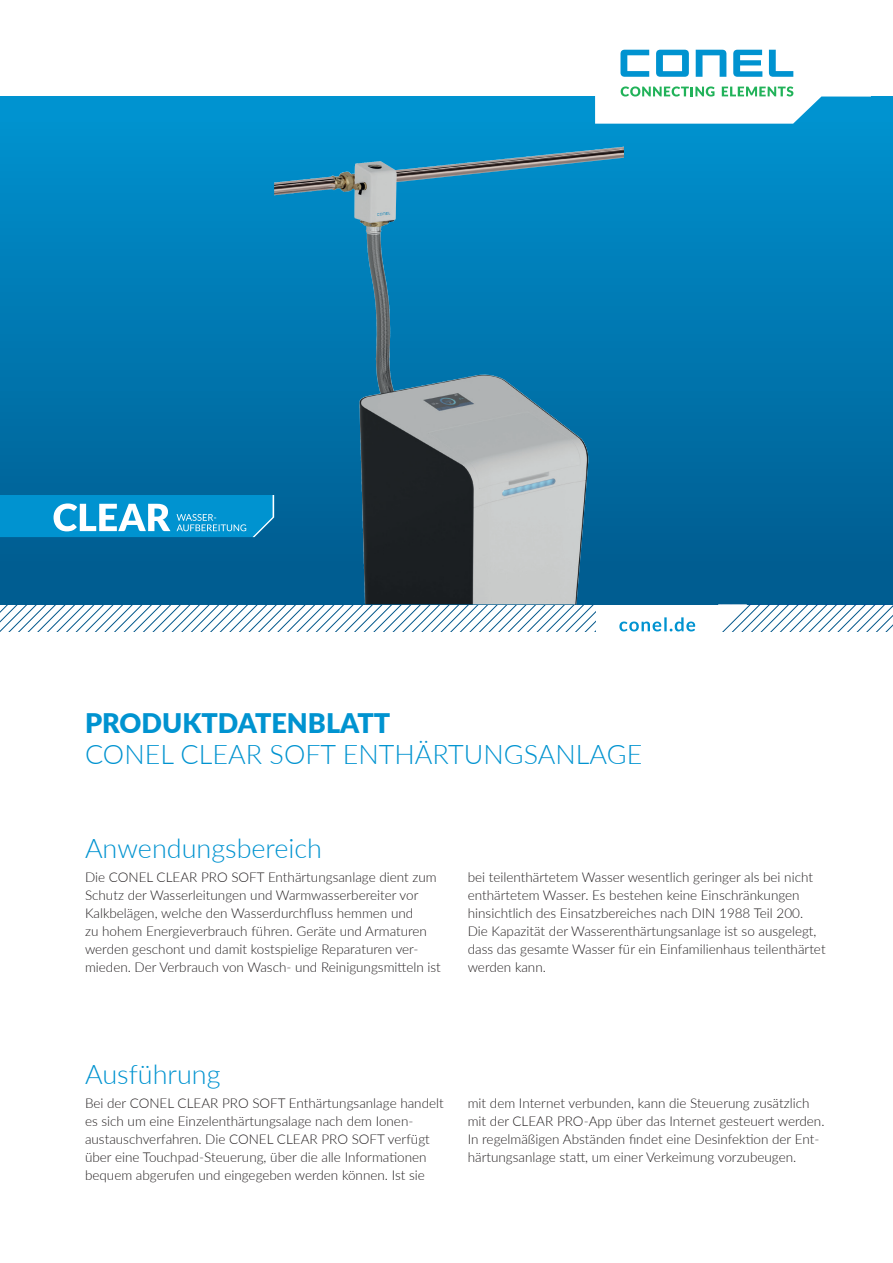
<style>
.page{position:relative;width:893px;height:1263px;background:#fff}
.page>*{position:absolute;margin:0;border:0;box-sizing:border-box;transform-origin:0 0}
.t1{font:300 27px "Lato";color:#0093d0}
.t2{font:900 27px "Lato";color:#0093d0}
.t3{font:300 13.5px/18px "Lato";color:#231f20}
</style>
<div class="page">
<svg style="left:0;top:97px;width:893px;height:507px;background:#0f79ab"></svg>
<svg style="left:718px;top:604px;width:175px;height:27px"></svg>
<svg style="left:619px;top:617px;width:76px;height:14px"></svg>
<svg style="left:595px;top:49px;width:276px;height:75px"></svg>
<svg style="left:0;top:604px;width:595px;height:27px"></svg>
<img style="left:355px;top:147px;width:267px;height:23px">
<svg style="left:0;top:495px;width:274px;height:42px;background:#29a3d6"></svg>
<h1 class="t2" style="left:85px;top:702px;width:307px">PRODUKTDATENBLATT</h1>
<h1 class="t1" style="left:85px;top:736px;width:559px">CONEL CLEAR SOFT ENTHÄRTUNGSANLAGE</h1>
<h1 class="t1" style="left:85px;top:829px;width:239px">Anwendungsbereich</h1>
<p class="t3" style="left:85px;top:868px;width:357px">Die CONEL CLEAR PRO SOFT Enthärtungsanlage dient zum Schutz der Wasserleitungen und Warmwasserbereiter vor Kalkbelägen, welche den Wasserdurchfluss hemmen und<br>zu hohem Energieverbrauch führen. Geräte und Armaturen werden geschont und damit kostspielige Reparaturen ver&shy;mieden. Der Verbrauch von Wasch- und Reinigungsmitteln ist</p>
<p class="t3" style="left:468px;top:867px;width:359px">bei teilenthärtetem Wasser wesentlich geringer als bei nicht enthärtetem Wasser. Es bestehen keine Einschränkungen hinsichtlich des Einsatzbereiches nach DIN 1988 Teil 200.<br>Die Kapazität der Wasserenthärtungsanlage ist so ausgelegt, dass das gesamte Wasser für ein Einfamilienhaus teilenthärtet werden kann.</p>
<h1 class="t1" style="left:85px;top:1055px;width:137px">Ausführung</h1>
<p class="t3" style="left:85px;top:1093px;width:360px">Bei der CONEL CLEAR PRO SOFT Enthärtungsanlage handelt es sich um eine Einzelenthärtungsalage nach dem Ionen&shy;austauschverfahren. Die CONEL CLEAR PRO SOFT verfügt über eine Touchpad-Steuerung, über die alle Informationen bequem abgerufen und eingegeben werden können. Ist sie</p>
<p class="t3" style="left:468px;top:1093px;width:358px">mit dem Internet verbunden, kann die Steuerung zusätzlich mit der CLEAR PRO-App über das Internet gesteuert werden.<br>In regelmäßigen Abständen findet eine Desinfektion der Ent&shy;härtungsanlage statt, um einer Verkeimung vorzubeugen.</p>
</div>
